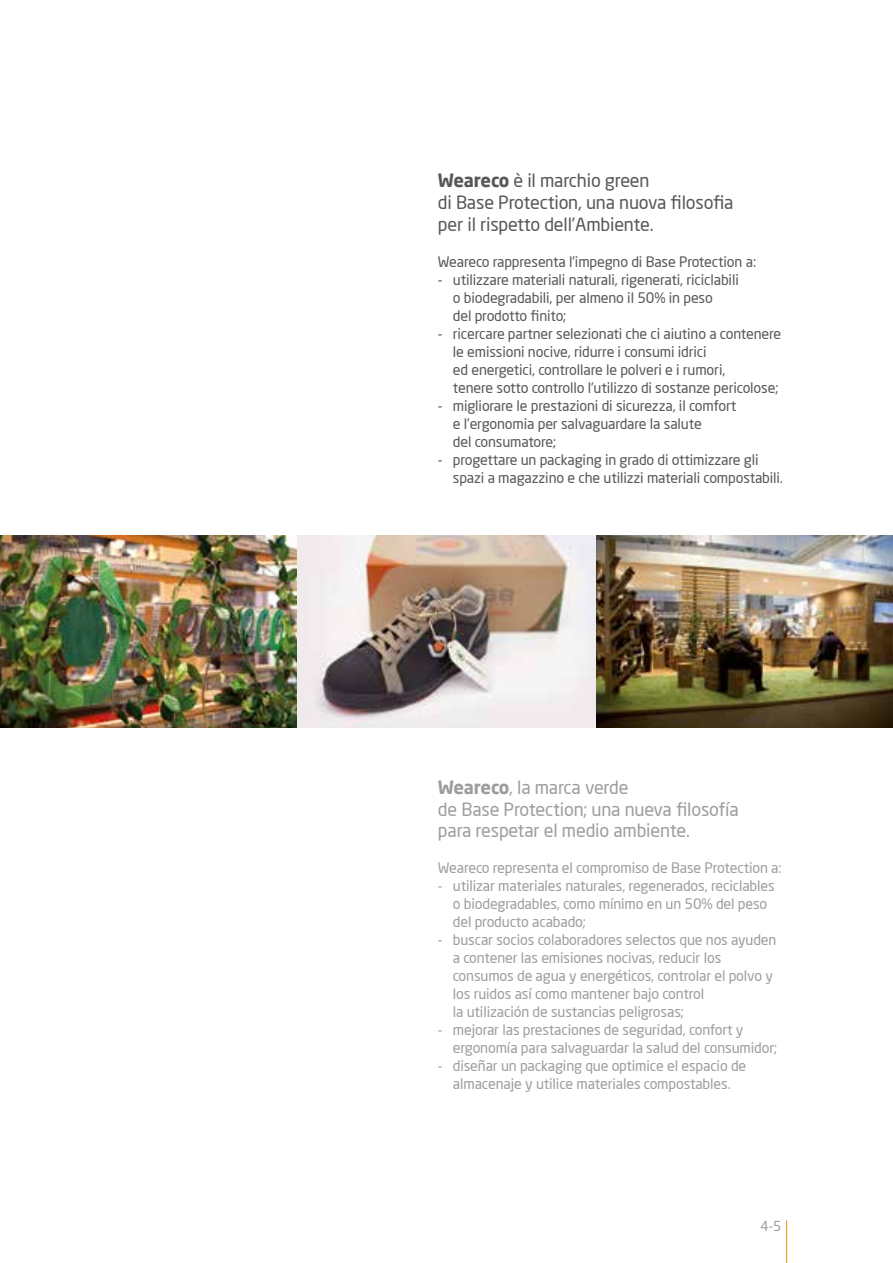
<style>
.page{position:relative;width:893px;height:1263px;background:#fff}
.page>*{position:absolute;margin:0;border:0;box-sizing:border-box;transform-origin:0 0}
.t1{font:18px/21.6px "Neo Sans Pro";letter-spacing:-.01em;color:#575756}
.t2{font:18px/21.6px "Neo Sans Pro";letter-spacing:-.01em;color:#9d9d9c}
.t3{font:14.25px/18px "Neo Sans Pro";letter-spacing:-.01em;color:#9d9d9c}
.t4{font:14.25px/18px "Neo Sans Pro";letter-spacing:-.01em;color:#575756}
.t5{font:13.5px "Neo Sans Pro";color:#9d9d9c}
.s1{font-weight:700}
</style>
<div class="page">
<hr style="left:786px;top:1220px;width:1px;height:43px;background:#f28c00">
<img style="left:0;top:536px;width:893px;height:191px">
<p class="t1" style="left:438px;top:170px;width:297px"><span class="s1">Weareco</span> è il marchio green<br>di Base Protection, una nuova filosofia per il rispetto dell’Ambiente.</p>
<p class="t4" style="left:438px;top:252px;width:320px">Weareco rappresenta l’impegno di Base Protection a:</p>
<p class="t4" style="left:453px;top:270px;width:287px;text-indent:-15px">- utilizzare materiali naturali, rigenerati, riciclabili o biodegradabili, per almeno il 50% in peso<br>del prodotto finito;</p>
<p class="t4" style="left:453px;top:324px;width:330px;text-indent:-15px">- ricercare partner selezionati che ci aiutino a contenere le emissioni nocive, ridurre i consumi idrici<br>ed energetici, controllare le polveri e i rumori,<br>tenere sotto controllo l’utilizzo di sostanze pericolose;</p>
<p class="t4" style="left:453px;top:396px;width:285px;text-indent:-15px">- migliorare le prestazioni di sicurezza, il comfort e l’ergonomia per salvaguardare la salute<br>del consumatore;</p>
<p class="t4" style="left:453px;top:450px;width:332px;text-indent:-15px">- progettare un packaging in grado di ottimizzare gli spazi a magazzino e che utilizzi materiali compostabili.</p>
<p class="t2" style="left:438px;top:776px;width:302px"><span class="s1">Weareco</span>, la marca verde<br>de Base Protection; una nueva filosofía para respetar el medio ambiente.</p>
<p class="t3" style="left:438px;top:859px;width:345px">Weareco representa el compromiso de Base Protection a:</p>
<p class="t3" style="left:453px;top:877px;width:323px;text-indent:-15px">- utilizar materiales naturales, regenerados, reciclables o biodegradables, como mínimo en un 50% del peso del producto acabado;</p>
<p class="t3" style="left:453px;top:931px;width:325px;text-indent:-15px">- buscar socios colaboradores selectos que nos ayuden a contener las emisiones nocivas, reducir los consumos de agua y energéticos, controlar el polvo y los ruidos así como mantener bajo control<br>la utilización de sustancias peligrosas;</p>
<p class="t3" style="left:453px;top:1021px;width:326px;text-indent:-15px">- mejorar las prestaciones de seguridad, confort y ergonomía para salvaguardar la salud del consumidor;</p>
<p class="t3" style="left:438px;top:1057px;width:310px;text-align:center">- diseñar un packaging que optimice el espacio de almacenaje y utilice materiales compostables.</p>
<p class="t5" style="left:761px;top:1217px;width:22px">4-5</p>
</div>
